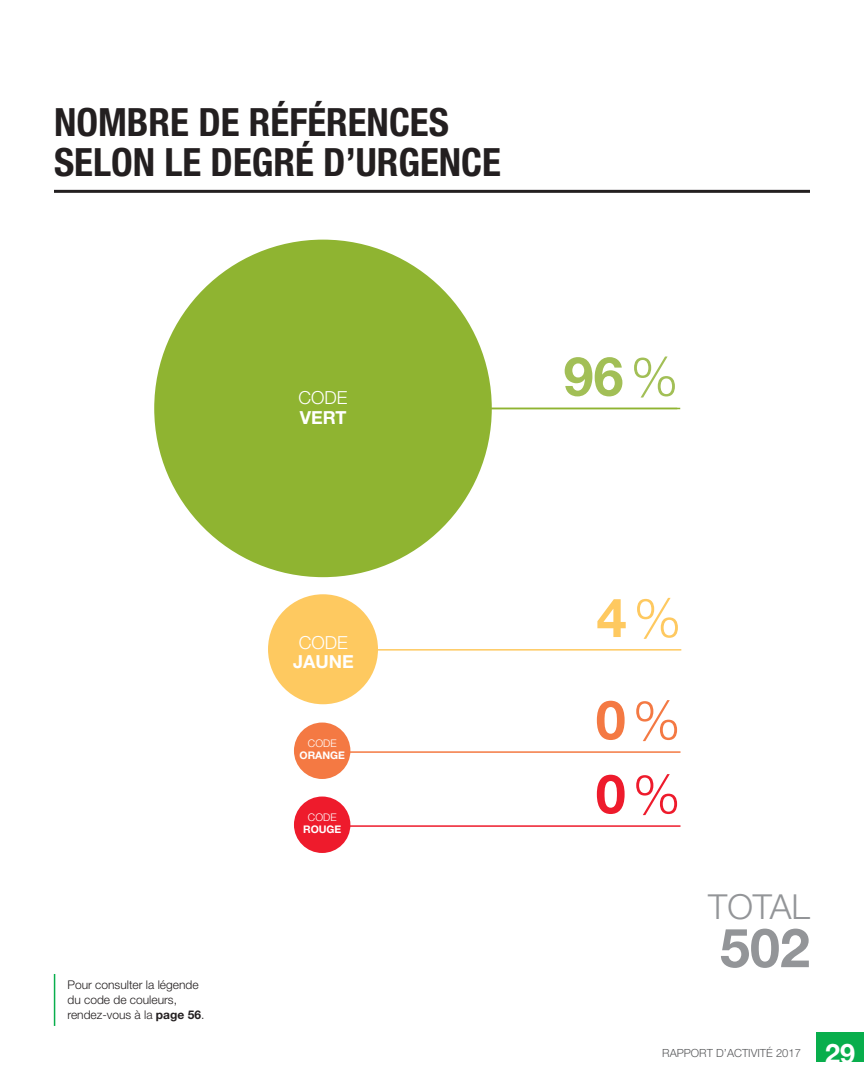
<style>
.page{position:relative;width:864px;height:1080px;background:#fff}
.page>*{position:absolute;margin:0;border:0;box-sizing:border-box;transform-origin:0 0}
.t1{font:700 54px "Helvetica Neue LT Std";color:#a2bf56}
.t2{font:700 54px "Helvetica Neue LT Std";color:#939598}
.t3{font:700 54px "Helvetica Neue LT Std";color:#fec960}
.t4{font:700 54px "Helvetica Neue LT Std";color:#ee1b2c}
.t5{font:700 54px "Helvetica Neue LT Std";color:#f47943}
.t6{font:700 condensed 39px/40.5px "Helvetica Neue LT Std";color:#231f20}
.t7{font:300 34.5px "Helvetica Neue LT Std";color:#939598}
.t8{font:700 27px "Helvetica Neue LT Std";color:#fff}
.t9{font:700 18px "Helvetica Neue LT Std";color:#fff}
.t10{font:300 18px "Helvetica Neue LT Std";color:#fff}
.t11{font:300 12px/15px "Helvetica Neue LT Std";color:#231f20}
.t12{font:300 11.25px "Helvetica Neue LT Std";color:#57585a}
.t13{font:700 10.5px "Helvetica Neue LT Std";color:#fff}
.t14{font:300 10.5px "Helvetica Neue LT Std";color:#fff}
.s1{font-weight:700}
.s2{font-weight:300}
</style>
<div class="page">
<div style="left:816px;top:1033px;width:48px;height:29px;background:#08ae4c"></div>
<hr style="left:54px;top:190px;width:756px;height:3px;background:#231f20">
<div style="left:268px;top:594px;width:110px;height:110px;background:#fec960;border-radius:50%"></div>
<div style="left:154px;top:240px;width:338px;height:337px;background:#8fb431;border-radius:50%"></div>
<hr style="left:284px;top:408px;width:396px;height:1px;background:#8fb431">
<hr style="left:326px;top:649px;width:355px;height:2px;background:#fec960">
<hr style="left:54px;top:974px;width:1px;height:52px;background:#08ae4c">
<div style="left:294px;top:797px;width:56px;height:56px;background:#ee1b2c;border-radius:50%"></div>
<hr style="left:331px;top:825px;width:350px;height:2px;background:#ee1b2c">
<div style="left:294px;top:723px;width:56px;height:56px;background:#f47943;border-radius:50%"></div>
<hr style="left:331px;top:751px;width:350px;height:2px;background:#f47943">
<h2 class="t6" style="left:54px;top:101px;width:449px">NOMBRE DE RÉFÉRENCES<br>SELON LE DEGRÉ D’URGENCE</h2>
<p class="t11" style="left:68px;top:977px;width:138px">Pour consulter la légende du code de couleurs, rendez-vous à la <span class="s1">page 56</span>.</p>
<h3 class="t10" style="left:299px;top:387px;width:51px">CODE</h3>
<h3 class="t9" style="left:300px;top:406px;width:48px">VERT</h3>
<h3 class="t10" style="left:299px;top:631px;width:51px">CODE</h3>
<h3 class="t9" style="left:293px;top:651px;width:62px">JAUNE</h3>
<p class="t14" style="left:308px;top:737px;width:30px">CODE</p>
<p class="t13" style="left:300px;top:749px;width:47px">ORANGE</p>
<p class="t14" style="left:308px;top:811px;width:30px">CODE</p>
<p class="t13" style="left:303px;top:823px;width:40px">ROUGE</p>
<h1 class="t1" style="left:564px;top:343px;width:116px">96<span class="s2">%</span></h1>
<h1 class="t3" style="left:597px;top:584px;width:86px">4<span class="s2">%</span></h1>
<h1 class="t5" style="left:596px;top:687px;width:86px">0<span class="s2">%</span></h1>
<h1 class="t4" style="left:596px;top:761px;width:86px">0<span class="s2">%</span></h1>
<h3 class="t7" style="left:708px;top:886px;width:103px">TOTAL</h3>
<h1 class="t2" style="left:720px;top:915px;width:92px">502</h1>
<p class="t12" style="left:662px;top:1046px;width:140px">RAPPORT D’ACTIVITÉ 2017</p>
<h3 class="t8" style="left:825px;top:1037px;width:32px">29</h3>
</div>
